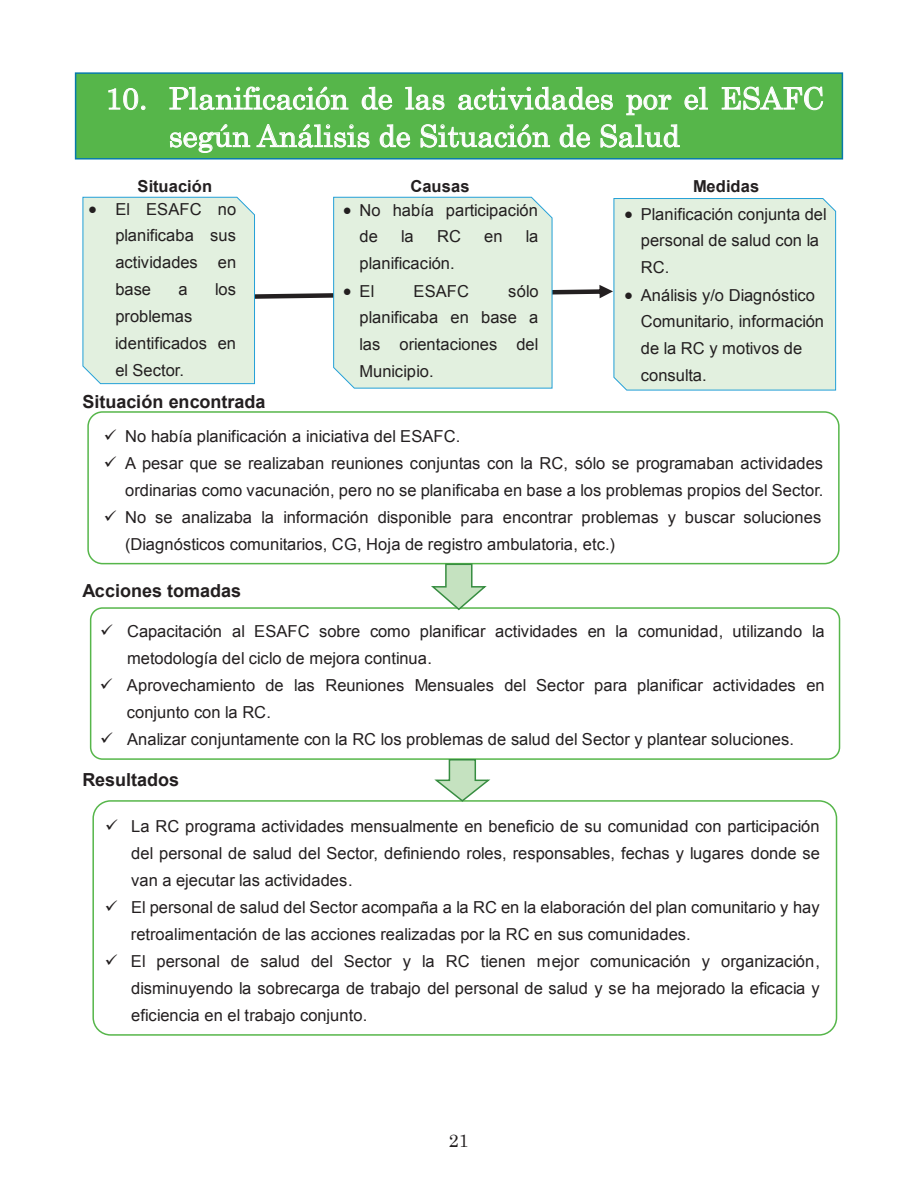
<style>
.page{position:relative;width:918px;height:1188px;background:#fff}
.page>*{position:absolute;margin:0;border:0;box-sizing:border-box;transform-origin:0 0}
.t1{font:30px/37.5px "Century";color:#fff}
.t2{font:700 18px "Arial";color:#231f20}
.t3{font:18px "Century";color:#231f20}
.t4{font:16.5px/27px "Arial";letter-spacing:.005em;color:#231f20}
.t5{font:700 16.5px "Arial";letter-spacing:.005em;color:#231f20}
</style>
<div class="page">
<div style="left:90px;top:607px;width:750px;height:153px;border:2px solid #56b64a;border-radius:12px"></div>
<div style="left:92px;top:800px;width:745px;height:236px;border:2px solid #56b64a;border-radius:17px"></div>
<div style="left:87px;top:411px;width:753px;height:153px;border:2px solid #56b64a;border-radius:14px"></div>
<svg style="left:431px;top:563px;width:58px;height:48px"></svg>
<svg style="left:434px;top:758px;width:59px;height:45px"></svg>
<div style="left:75px;top:72px;width:768px;height:88px;background:#56b64a;border:2px solid #077aa9"></div>
<svg style="left:108px;top:88px;width:38px;height:23px"></svg>
<svg style="left:169px;top:86px;width:180px;height:25px"></svg>
<svg style="left:361px;top:86px;width:32px;height:24px"></svg>
<svg style="left:405px;top:86px;width:40px;height:25px"></svg>
<svg style="left:458px;top:86px;width:155px;height:25px"></svg>
<svg style="left:626px;top:94px;width:46px;height:22px"></svg>
<svg style="left:684px;top:86px;width:24px;height:24px"></svg>
<svg style="left:721px;top:86px;width:103px;height:25px"></svg>
<svg style="left:170px;top:124px;width:200px;height:29px"></svg>
<svg style="left:379px;top:124px;width:32px;height:24px"></svg>
<svg style="left:420px;top:124px;width:130px;height:24px"></svg>
<svg style="left:559px;top:124px;width:32px;height:24px"></svg>
<svg style="left:600px;top:124px;width:80px;height:24px"></svg>
<svg style="left:82px;top:197px;width:754px;height:194px"></svg>
<h1 class="t1" style="left:169px;top:77px;width:657px;text-indent:-63px">10. Planificación de las actividades por el ESAFC según Análisis de Situación de Salud</h1>
<p class="t5" style="left:138px;top:175px;width:76px">Situación</p>
<p class="t5" style="left:410px;top:175px;width:61px">Causas</p>
<p class="t5" style="left:693px;top:175px;width:68px">Medidas</p>
<p class="t4" style="left:115px;top:196px;width:123px;text-align:justify;text-indent:-27px">• El ESAFC no planificaba sus actividades en base</p>
<p class="t4" style="left:179px;top:276px;width:11px">a</p>
<p class="t4" style="left:215px;top:276px;width:22px">los</p>
<p class="t4" style="left:115px;top:303px;width:122px">problemas identificados en el Sector.</p>
<p class="t2" style="left:82px;top:390px;width:185px">Situación encontrada</p>
<p class="t4" style="left:360px;top:197px;width:180px;line-height:26.4px;text-indent:-16px">• No había participación de</p>
<p class="t4" style="left:401px;top:223px;width:14px">la</p>
<p class="t4" style="left:437px;top:223px;width:25px">RC</p>
<p class="t4" style="left:484px;top:223px;width:20px">en</p>
<p class="t4" style="left:526px;top:223px;width:14px">la</p>
<p class="t4" style="left:360px;top:250px;width:97px">planificación.</p>
<p class="t4" style="left:343px;top:278px;width:33px">• El</p>
<p class="t4" style="left:414px;top:278px;width:57px">ESAFC</p>
<p class="t4" style="left:360px;top:278px;width:181px;text-align:justify;text-indent:149px">sólo planificaba en base a las orientaciones del Municipio.</p>
<p class="t4" style="left:641px;top:201px;width:188px;text-indent:-16px">• Planificación conjunta del personal de salud con la<br>RC.</p>
<p class="t4" style="left:641px;top:282px;width:185px;text-indent:-16px">• Análisis y/o Diagnóstico<br>Comunitario, información de la RC y motivos de consulta.</p>
<p class="t4" style="left:104px;top:423px;width:358px">✓ No había planificación a iniciativa del ESAFC.</p>
<p class="t4" style="left:104px;top:450px;width:721px;text-align:right">✓ A pesar que se realizaban reuniones conjuntas con la RC, sólo se programaban actividades ordinarias como vacunación, pero no se planificaba en base a los problemas propios del Sector.</p>
<p class="t4" style="left:125px;top:504px;width:698px;text-indent:-21px">✓ No se analizaba la información disponible para encontrar problemas y buscar soluciones (Diagnósticos comunitarios, CG, Hoja de registro ambulatoria, etc.)</p>
<p class="t2" style="left:82px;top:579px;width:160px">Acciones tomadas</p>
<p class="t4" style="left:127px;top:618px;width:699px;text-indent:-27px">✓ Capacitación al ESAFC sobre como planificar actividades en la comunidad, utilizando la metodología del ciclo de mejora continua.</p>
<p class="t4" style="left:127px;top:672px;width:699px;text-indent:-27px">✓ Aprovechamiento de las Reuniones Mensuales del Sector para planificar actividades en conjunto con la RC.</p>
<p class="t4" style="left:100px;top:726px;width:696px">✓ Analizar conjuntamente con la RC los problemas de salud del Sector y plantear soluciones.</p>
<p class="t2" style="left:82px;top:768px;width:98px">Resultados</p>
<p class="t4" style="left:131px;top:813px;width:691px;text-align:justify;text-indent:-26px">✓ La RC programa actividades mensualmente en beneficio de su comunidad con participación del personal de salud del Sector, definiendo roles, responsables, fechas y lugares donde se van a ejecutar las actividades.</p>
<p class="t4" style="left:131px;top:894px;width:690px;text-indent:-26px">✓ El personal de salud del Sector acompaña a la RC en la elaboración del plan comunitario y hay retroalimentación de las acciones realizadas por la RC en sus comunidades.</p>
<p class="t4" style="left:131px;top:948px;width:690px;text-align:justify;text-indent:-26px">✓ El personal de salud del Sector y la RC tienen mejor comunicación y organización, disminuyendo la sobrecarga de trabajo del personal de salud y se ha mejorado la eficacia y eficiencia en el trabajo conjunto.</p>
<p class="t3" style="left:449px;top:1126px;width:22px">21</p>
</div>
